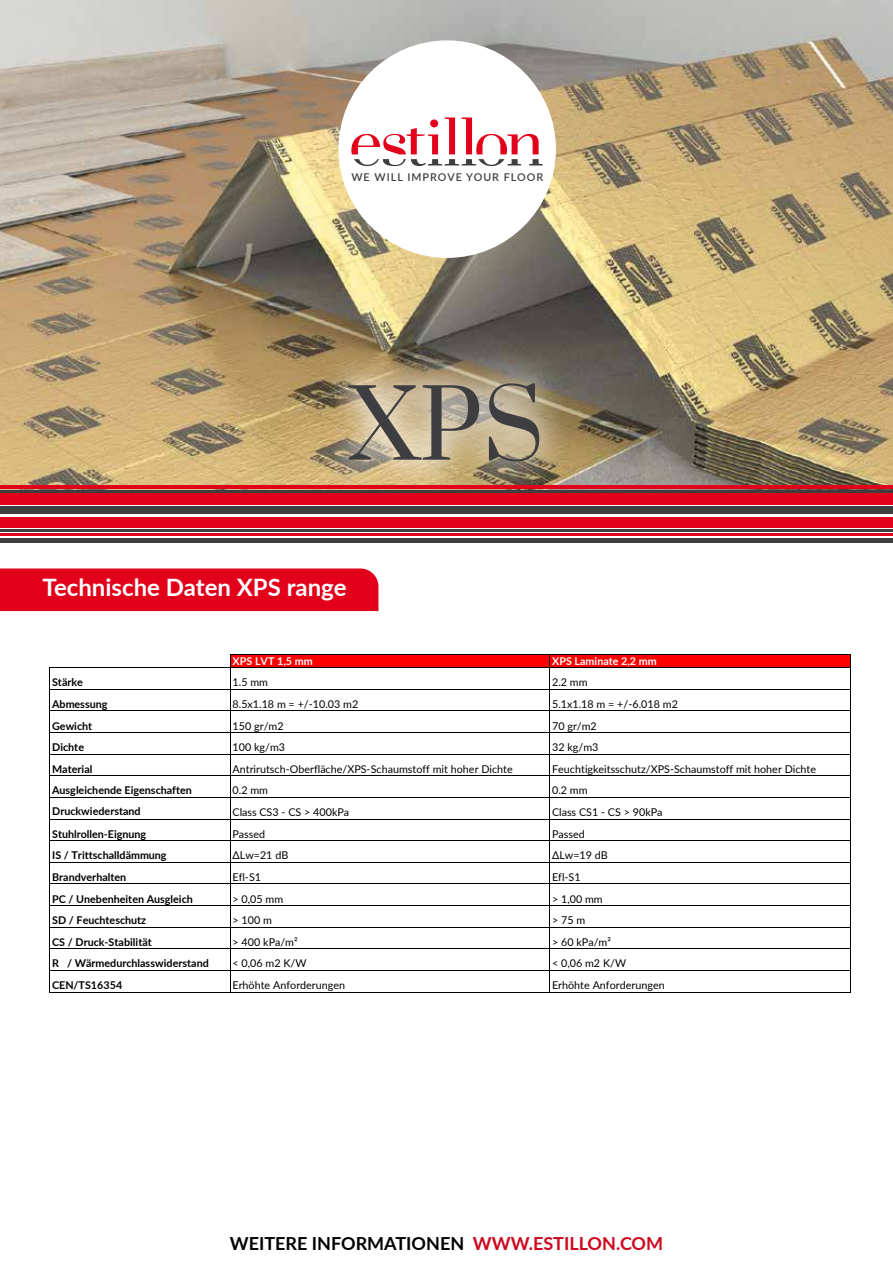
<style>
.page{position:relative;width:893px;height:1263px;background:#fff}
.page>*{position:absolute;margin:0;border:0;box-sizing:border-box;transform-origin:0 0}
.t1{font:93px "Prata";color:#3e3d40}
.t2{font:700 24px "Lato";color:#fff}
.t3{font:700 18px "Lato";color:#000}
.t4{font:10.8px "Lato";color:#000}
.t5{font:700 10.8px "Lato";color:#000}
.t6{font:700 10.8px "Lato";color:#fff}
.t7{font:600 10.8px "Lato";letter-spacing:.095em;color:#3e3d40}
.s1{color:#cd071e}
</style>
<div class="page">
<img style="left:0;top:0;width:893px;height:491px">
<svg style="left:318px;top:352px;width:252px;height:139px"></svg>
<div style="left:0;top:568px;width:378px;height:43px;background:#e2001a"></div>
<div style="left:0;top:538px;width:893px;height:5px;background:#3e3d40"></div>
<hr style="left:0;top:529px;width:893px;height:3px;background:#3e3d40">
<hr style="left:0;top:533px;width:893px;height:3px;background:#e2001a">
<div style="left:0;top:517px;width:893px;height:10px;background:#e2001a"></div>
<div style="left:0;top:506px;width:893px;height:8px;background:#3e3d40"></div>
<div style="left:0;top:493px;width:893px;height:12px;background:#e2001a"></div>
<hr style="left:0;top:491px;width:893px;height:2px;background:#3e3d40">
<hr style="left:0;top:486px;width:893px;height:3px;background:#e2001a">
<div style="left:338px;top:40px;width:218px;height:218px;background:#fff;border-radius:50%"></div>
<svg style="left:351px;top:117px;width:192px;height:49px"></svg>
<div style="left:230px;top:654px;width:620px;height:14px;background:#f00"></div>
<hr style="left:230px;top:654px;width:1px;height:338px;background:#000">
<hr style="left:549px;top:654px;width:1px;height:338px;background:#000">
<hr style="left:850px;top:654px;width:1px;height:338px;background:#000">
<hr style="left:49px;top:667px;width:1px;height:325px;background:#000">
<hr style="left:231px;top:654px;width:619px;height:1px;background:#000">
<hr style="left:50px;top:667px;width:800px;height:1px;background:#000">
<hr style="left:50px;top:689px;width:800px;height:1px;background:#000">
<hr style="left:50px;top:710px;width:800px;height:1px;background:#000">
<hr style="left:50px;top:732px;width:800px;height:1px;background:#000">
<hr style="left:50px;top:754px;width:800px;height:1px;background:#000">
<hr style="left:50px;top:775px;width:800px;height:1px;background:#000">
<hr style="left:50px;top:797px;width:800px;height:1px;background:#000">
<hr style="left:50px;top:819px;width:800px;height:1px;background:#000">
<hr style="left:50px;top:840px;width:800px;height:1px;background:#000">
<hr style="left:50px;top:862px;width:800px;height:1px;background:#000">
<hr style="left:50px;top:883px;width:800px;height:1px;background:#000">
<hr style="left:50px;top:905px;width:800px;height:1px;background:#000">
<hr style="left:50px;top:927px;width:800px;height:1px;background:#000">
<hr style="left:50px;top:948px;width:800px;height:1px;background:#000">
<hr style="left:50px;top:970px;width:800px;height:1px;background:#000">
<hr style="left:50px;top:992px;width:800px;height:1px;background:#000">
<p class="t7" style="left:351px;top:171px;width:193px">WE WILL IMPROVE YOUR FLOOR</p>
<h1 class="t1" style="left:348px;top:373px;width:198px">XPS</h1>
<h2 class="t2" style="left:43px;top:578px;width:306px">Technische Daten XPS range</h2>
<p class="t6" style="left:233px;top:657px;width:82px">XPS LVT 1,5 mm</p>
<p class="t6" style="left:552px;top:657px;width:106px">XPS Laminate 2,2 mm</p>
<p class="t5" style="left:52px;top:678px;width:32px">Stärke</p>
<p class="t4" style="left:233px;top:678px;width:37px">1.5 mm</p>
<p class="t4" style="left:552px;top:678px;width:37px">2.2 mm</p>
<p class="t5" style="left:52px;top:700px;width:57px">Abmessung</p>
<p class="t4" style="left:233px;top:700px;width:127px">8.5x1.18 m = +/-10.03 m2</p>
<p class="t4" style="left:552px;top:700px;width:127px">5.1x1.18 m = +/-6.018 m2</p>
<p class="t5" style="left:52px;top:721px;width:42px">Gewicht</p>
<p class="t4" style="left:233px;top:721px;width:53px">150 gr/m2</p>
<p class="t4" style="left:552px;top:721px;width:46px">70 gr/m2</p>
<p class="t5" style="left:52px;top:743px;width:33px">Dichte</p>
<p class="t4" style="left:233px;top:743px;width:54px">100 kg/m3</p>
<p class="t4" style="left:552px;top:743px;width:48px">32 kg/m3</p>
<p class="t5" style="left:52px;top:765px;width:42px">Material</p>
<p class="t4" style="left:233px;top:765px;width:282px">Antrirutsch-Oberfläche/XPS-Schaumstoff mit hoher Dichte</p>
<p class="t4" style="left:552px;top:765px;width:266px">Feuchtigkeitsschutz/XPS-Schaumstoff mit hoher Dichte</p>
<p class="t5" style="left:52px;top:786px;width:141px">Ausgleichende Eigenschaften</p>
<p class="t4" style="left:233px;top:786px;width:37px">0.2 mm</p>
<p class="t4" style="left:552px;top:786px;width:37px">0.2 mm</p>
<p class="t5" style="left:52px;top:807px;width:90px">Druckwiederstand</p>
<p class="t4" style="left:233px;top:808px;width:118px">Class CS3 - CS &gt; 400kPa</p>
<p class="t4" style="left:552px;top:808px;width:112px">Class CS1 - CS &gt; 90kPa</p>
<p class="t5" style="left:52px;top:830px;width:96px">Stuhlrollen-Eignung</p>
<p class="t4" style="left:233px;top:830px;width:34px">Passed</p>
<p class="t4" style="left:552px;top:830px;width:34px">Passed</p>
<p class="t5" style="left:52px;top:851px;width:116px">IS / Trittschalldämmung</p>
<p class="t4" style="left:233px;top:848px;width:57px">ΔLw=21 dB</p>
<p class="t4" style="left:552px;top:848px;width:57px">ΔLw=19 dB</p>
<p class="t5" style="left:52px;top:873px;width:76px">Brandverhalten</p>
<p class="t4" style="left:233px;top:873px;width:30px">Efl-S1</p>
<p class="t4" style="left:552px;top:873px;width:30px">Efl-S1</p>
<p class="t5" style="left:52px;top:894px;width:142px">PC / Unebenheiten Ausgleich</p>
<p class="t4" style="left:233px;top:894px;width:52px">&gt; 0,05 mm</p>
<p class="t4" style="left:552px;top:894px;width:52px">&gt; 1,00 mm</p>
<p class="t5" style="left:52px;top:916px;width:96px">SD / Feuchteschutz</p>
<p class="t4" style="left:233px;top:916px;width:41px">&gt; 100 m</p>
<p class="t4" style="left:552px;top:916px;width:35px">&gt; 75 m</p>
<p class="t5" style="left:52px;top:938px;width:101px">CS / Druck-Stabilität</p>
<p class="t4" style="left:233px;top:938px;width:67px">&gt; 400 kPa/m²</p>
<p class="t4" style="left:552px;top:938px;width:60px">&gt; 60 kPa/m²</p>
<p class="t5" style="left:52px;top:959px;width:158px">R / Wärmedurchlasswiderstand</p>
<p class="t4" style="left:233px;top:959px;width:76px">&lt; 0,06 m2 K/W</p>
<p class="t4" style="left:552px;top:959px;width:76px">&lt; 0,06 m2 K/W</p>
<p class="t5" style="left:52px;top:981px;width:72px">CEN/TS16354</p>
<p class="t4" style="left:233px;top:981px;width:114px">Erhöhte Anforderungen</p>
<p class="t4" style="left:552px;top:981px;width:114px">Erhöhte Anforderungen</p>
<h3 class="t3" style="left:230px;top:1237px;width:435px">WEITERE INFORMATIONEN <span class="s1">WWW.ESTILLON.COM</span></h3>
</div>
